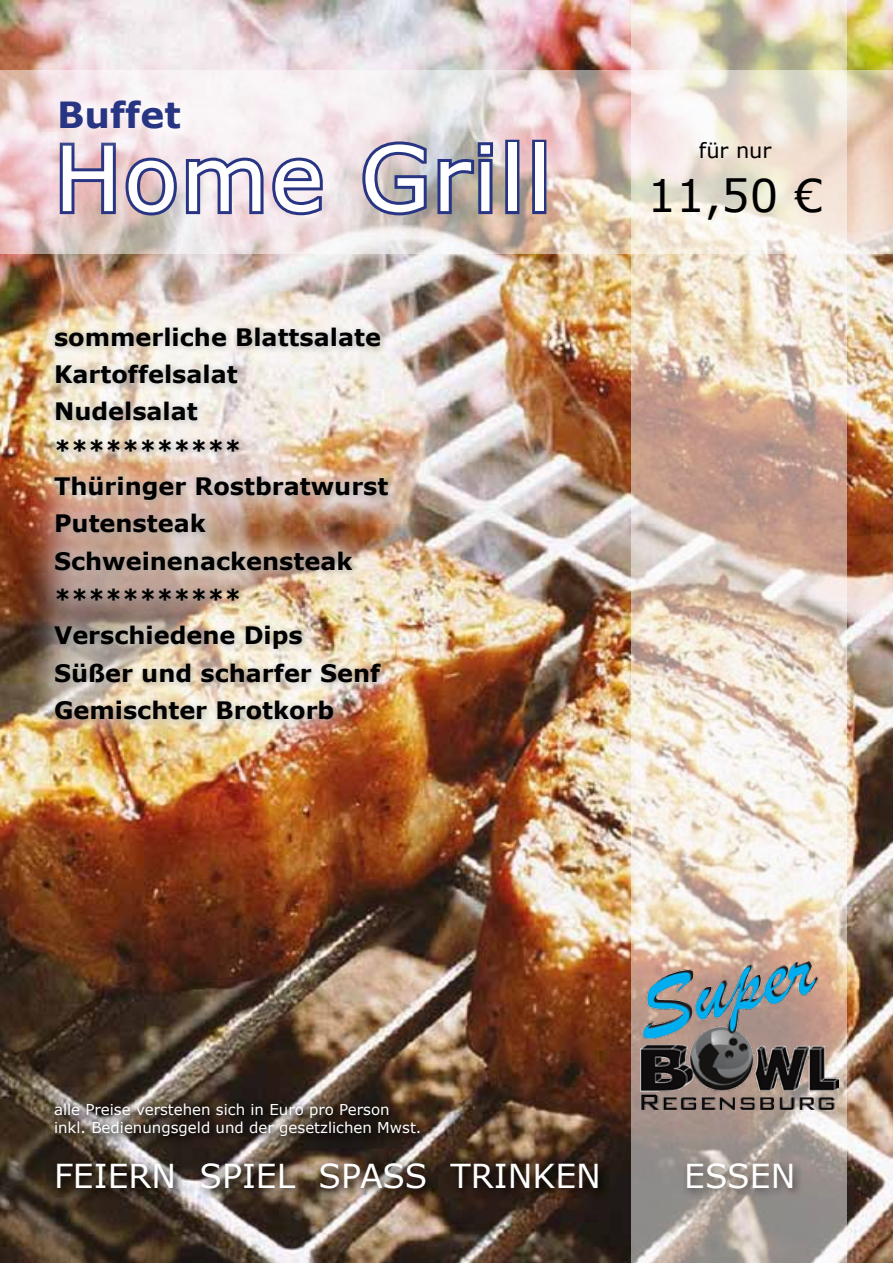
<style>
.page{position:relative;width:893px;height:1263px;background:#fff}
.page>*{position:absolute;margin:0;border:0;box-sizing:border-box;transform-origin:0 0}
.t1{font:90px "Verdana";letter-spacing:.025em;color:#fff}
.t2{font:45px "Verdana";color:#000}
.t3{font:700 36px "Verdana";color:#283583}
.t4{font:33px "Verdana";color:#fff}
.t5{font:700 24px/37.3px "Verdana";color:#000}
.t6{font:21px "Verdana";color:#000}
.t7{font:15px/18px "Verdana";color:#fff}
</style>
<div class="page">
<img style="left:0;top:0;width:893px;height:1263px">
<svg style="left:631px;top:0;width:216px;height:1263px;background:#d8c7b9"></svg>
<svg style="left:0;top:70px;width:893px;height:183px"></svg>
<svg style="left:57px;top:140px;width:269px;height:79px;background:#9f99b9"></svg>
<svg style="left:359px;top:138px;width:137px;height:81px;background:#8989a4"></svg>
<div style="left:505px;top:140px;width:14px;height:74px;border:6px solid #283583"></div>
<div style="left:532px;top:140px;width:14px;height:74px;border:6px solid #283583"></div>
<div style="left:24px;top:296px;width:395px;height:454px;background:#fff;opacity:.75"></div>
<img style="left:641px;top:961px;width:198px;height:148px">
<div style="left:32px;top:73px;width:175px;height:83px;background:#fff;opacity:.75"></div>
<div style="left:196px;top:1157px;width:111px;height:44px;background:#000;opacity:.8"></div>
<div style="left:315px;top:1157px;width:122px;height:44px;background:#000;opacity:.8"></div>
<div style="left:445px;top:1158px;width:165px;height:42px;background:#000;opacity:.8"></div>
<div style="left:682px;top:1158px;width:122px;height:41px;background:#000;opacity:.5"></div>
<div style="left:51px;top:1158px;width:134px;height:42px;background:#000;opacity:.8"></div>
<div style="left:49px;top:1097px;width:382px;height:50px;background:#000;opacity:.8"></div>
<h3 class="t3" style="left:57px;top:89px;width:125px">Buffet</h3>
<h1 class="t1" style="left:54px;top:116px;width:499px">Home Grill</h1>
<p class="t5" style="left:54px;top:318px;width:336px">sommerliche Blattsalate<br>Kartoffelsalat<br>Nudelsalat ***********<br>Thüringer Rostbratwurst<br>Putensteak<br>Schweinenackensteak ***********<br>Verschiedene Dips<br>Süßer und scharfer Senf<br>Gemischter Brotkorb</p>
<p class="t6" style="left:699px;top:136px;width:74px">für nur</p>
<h2 class="t2" style="left:648px;top:164px;width:177px">11,50 €</h2>
<p class="t7" style="left:54px;top:1100px;width:369px">alle Preise verstehen sich in Euro pro Person inkl. Bedienungsgeld und der gesetzlichen Mwst.</p>
<h3 class="t4" style="left:54px;top:1153px;width:548px">FEIERN SPIEL SPASS TRINKEN</h3>
<h3 class="t4" style="left:684px;top:1153px;width:113px">ESSEN</h3>
</div>
